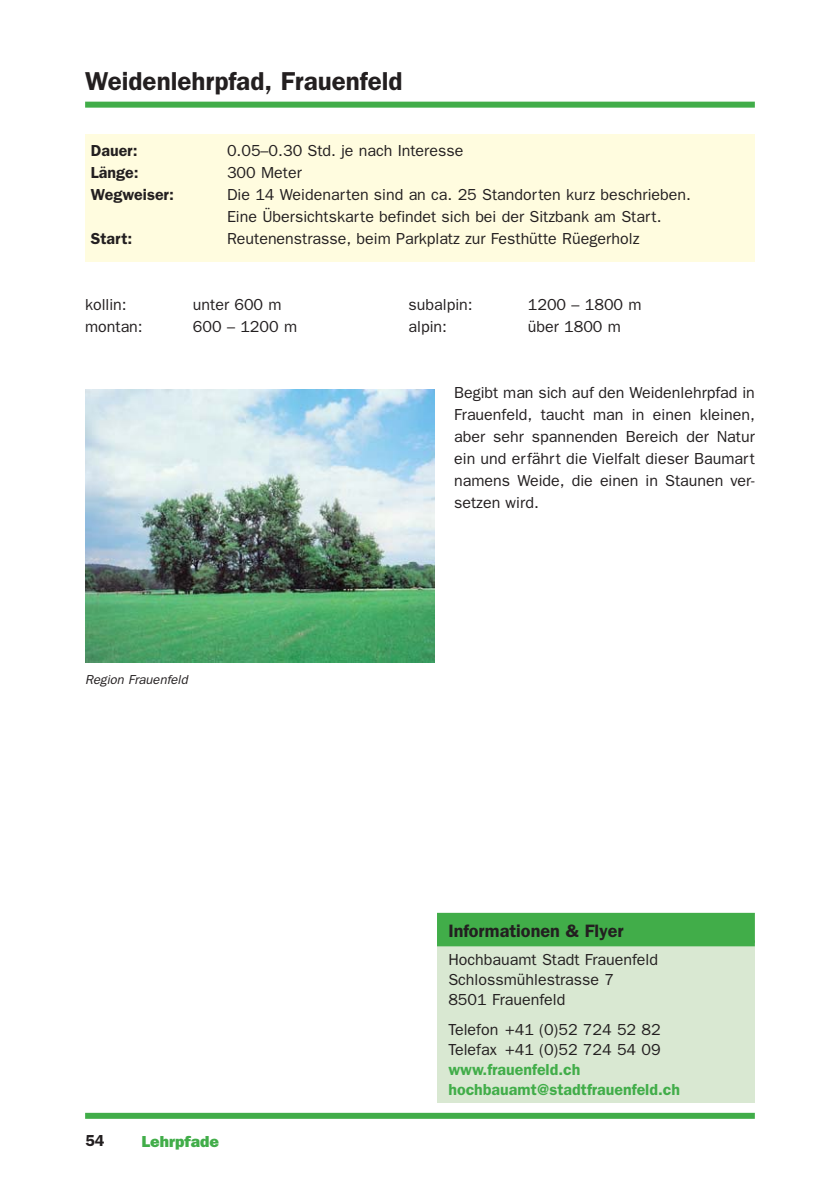
<style>
.page{position:relative;width:840px;height:1191px;background:#fff}
.page>*{position:absolute;margin:0;border:0;box-sizing:border-box;transform-origin:0 0}
.t1{font:600 26px "Franklin Gothic";color:#231f20}
.t2{font:600 18px "Franklin Gothic";color:#231f20}
.t3{font:16px/22px "Franklin Gothic";color:#231f20}
.t4{font:600 16px/20px "Franklin Gothic";color:#41ad49}
.t5{font:600 16px "Franklin Gothic";color:#231f20}
.t6{font:800 16px "Franklin Gothic";color:#41ad49}
.t7{font:italic 13px "Franklin Gothic";color:#231f20}
</style>
<div class="page">
<div style="left:85px;top:1112px;width:669px;height:6px;background:#41ad49"></div>
<div style="left:85px;top:102px;width:669px;height:6px;background:#41ad49"></div>
<div style="left:85px;top:134px;width:669px;height:127px;background:#fffcdf"></div>
<div style="left:437px;top:912px;width:317px;height:190px;background:#d9e8d2"></div>
<div style="left:437px;top:912px;width:317px;height:30px;background:#41ad49"></div>
<div style="left:437px;top:940px;width:317px;height:6px;background:#41ad49"></div>
<img style="left:85px;top:390px;width:349px;height:272px">
<h1 class="t1" style="left:85px;top:72px;width:319px">Weidenlehrpfad, Frauenfeld</h1>
<p class="t5" style="left:91px;top:145px;width:48px">Dauer:</p>
<p class="t3" style="left:227px;top:141px;width:238px">0.05–0.30 Std. je nach Interesse</p>
<p class="t5" style="left:91px;top:167px;width:49px">Länge:</p>
<p class="t3" style="left:227px;top:163px;width:76px">300 Meter</p>
<p class="t5" style="left:91px;top:189px;width:84px">Wegweiser:</p>
<p class="t3" style="left:227px;top:185px;width:465px">Die 14 Weidenarten sind an ca. 25 Standorten kurz beschrieben.<br>Eine Übersichtskarte befindet sich bei der Sitzbank am Start.</p>
<p class="t5" style="left:91px;top:233px;width:43px">Start:</p>
<p class="t3" style="left:227px;top:229px;width:413px">Reutenenstrasse, beim Parkplatz zur Festhütte Rüegerholz</p>
<p class="t3" style="left:85px;top:295px;width:43px">kollin:</p>
<p class="t3" style="left:193px;top:295px;width:90px">unter 600 m</p>
<p class="t3" style="left:408px;top:295px;width:65px">subalpin:</p>
<p class="t3" style="left:527px;top:295px;width:115px">1200 – 1800 m</p>
<p class="t3" style="left:85px;top:317px;width:59px">montan:</p>
<p class="t3" style="left:193px;top:317px;width:106px">600 – 1200 m</p>
<p class="t3" style="left:408px;top:317px;width:40px">alpin:</p>
<p class="t3" style="left:527px;top:317px;width:95px">über 1800 m</p>
<p class="t7" style="left:85px;top:675px;width:104px">Region Frauenfeld</p>
<p class="t5" style="left:85px;top:1135px;width:21px">54</p>
<p class="t6" style="left:141px;top:1135px;width:79px">Lehrpfade</p>
<p class="t3" style="left:454px;top:383px;width:302px;text-align:justify">Begibt man sich auf den Weidenlehrpfad in Frauenfeld, taucht man in einen kleinen, aber sehr spannenden Bereich der Natur ein und erfährt die Vielfalt dieser Baumart namens Weide, die einen in Staunen ver&shy;setzen wird.</p>
<p class="t2" style="left:448px;top:924px;width:177px">Informationen &amp; Flyer</p>
<p class="t3" style="left:448px;top:951px;width:211px;line-height:20px">Hochbauamt Stadt Frauenfeld<br>Schlossmühlestrasse 7<br>8501 Frauenfeld</p>
<p class="t3" style="left:448px;top:1021px;width:214px;line-height:20px">Telefon +41 (0)52 724 52 82<br>Telefax +41 (0)52 724 54 09</p>
<p class="t4" style="left:448px;top:1061px;width:233px">www.frauenfeld.ch hochbauamt@stadtfrauenfeld.ch</p>
</div>
